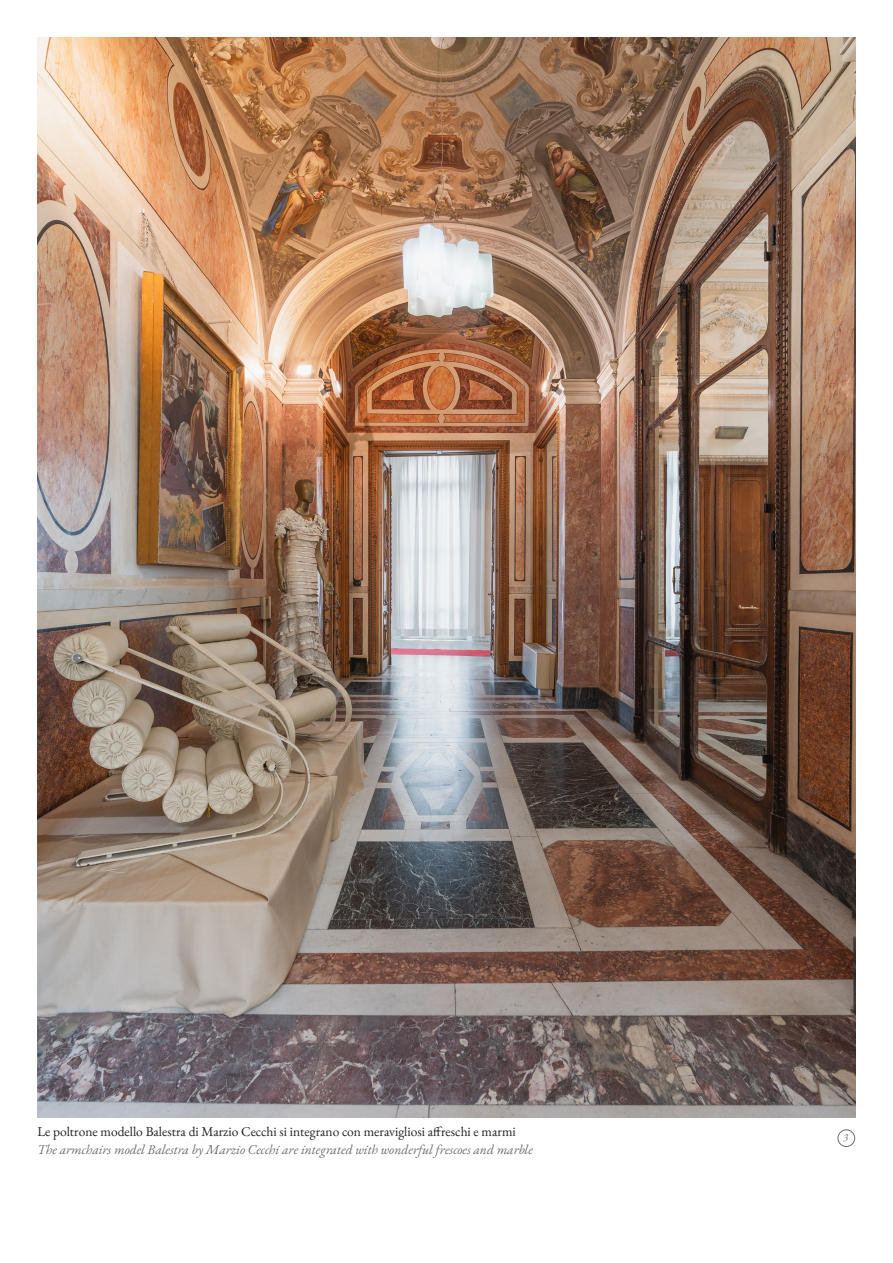
<style>
.page{position:relative;width:893px;height:1263px;background:#fff}
.page>*{position:absolute;margin:0;border:0;box-sizing:border-box;transform-origin:0 0}
.didascalia_italic{font:italic 13.5px "EB Garamond";color:#6c6d70}
.didascalia{font:13.5px "EB Garamond";color:#231f20}
.t1{font:italic 10.5px "EB Garamond";color:#6c6d70}
</style>
<div class="page">
<img style="left:37px;top:37px;width:818px;height:1080px">
<div style="left:838px;top:1129px;width:17px;height:18px;border:1px solid #6c6d70;border-radius:50%"></div>
<p class="didascalia" style="left:37px;top:1122px;width:480px">Le poltrone modello Balestra di Marzio Cecchi si integrano con meravigliosi affreschi e marmi</p>
<p class="didascalia_italic" style="left:37px;top:1140px;width:497px">The armchairs model Balestra by Marzio Cecchi are integrated with wonderful frescoes and marble</p>
<p class="t1" style="left:843px;top:1130px;width:7px">3</p>
</div>
